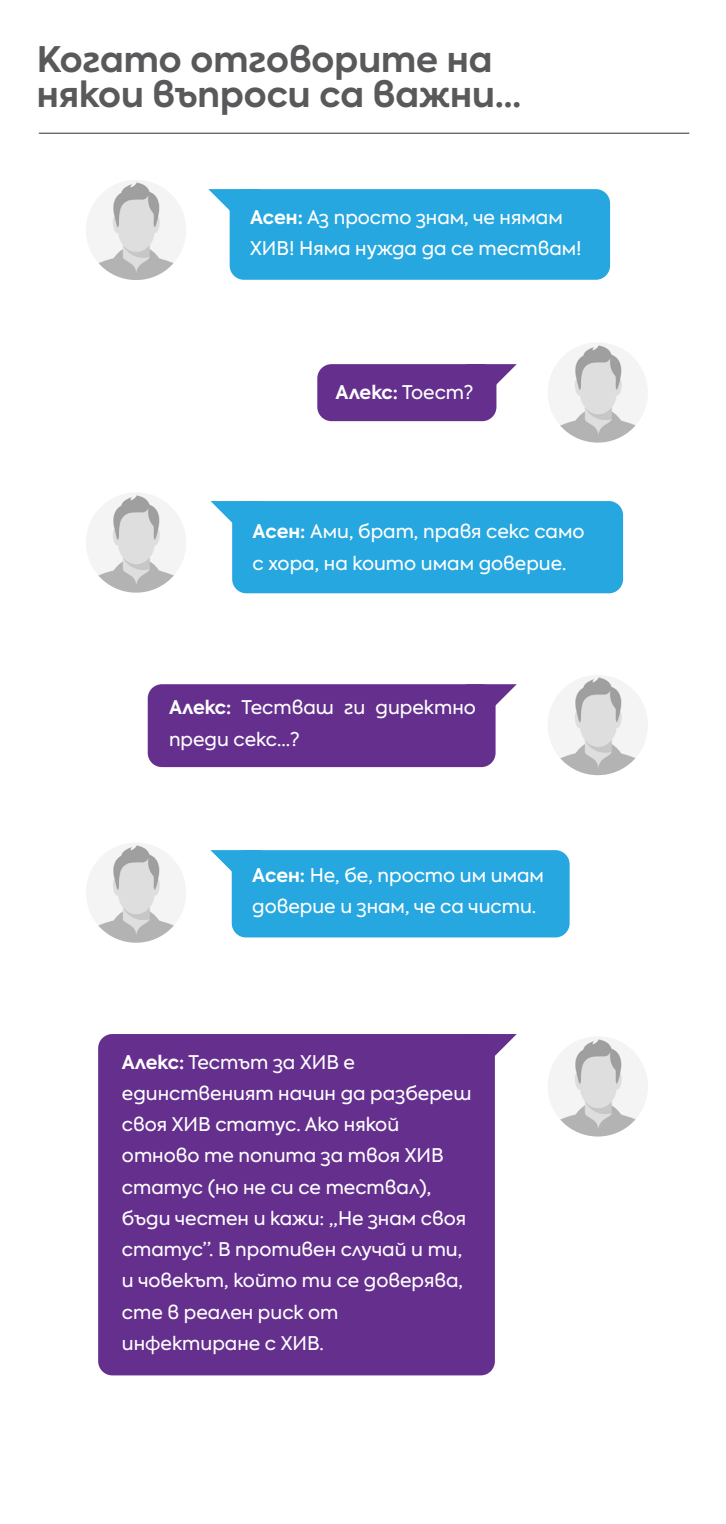
<style>
.page{position:relative;width:726px;height:1524px;background:#fff}
.page>*{position:absolute;margin:0;border:0;box-sizing:border-box;transform-origin:0 0}
.t1{font:700 35px/35px "Axiforma";color:#59595c}
.t2{font:18.75px/31.2px "Axiforma";color:#fff}
.t3{font:700 18.75px "Axiforma";letter-spacing:-.015em;color:#fff}
.s1{font-weight:700}
.s2{font-weight:400}
</style>
<div class="page">
<div style="left:230px;top:189px;width:380px;height:91px;background:#26a7df;border-radius:14px"></div>
<svg style="left:208px;top:189px;width:52px;height:22px"></svg>
<div style="left:232px;top:501px;width:391px;height:92px;background:#26a7df;border-radius:14px"></div>
<svg style="left:210px;top:501px;width:32px;height:22px"></svg>
<div style="left:232px;top:850px;width:338px;height:87px;background:#26a7df;border-radius:14px"></div>
<svg style="left:210px;top:850px;width:52px;height:22px"></svg>
<div style="left:148px;top:684px;width:348px;height:83px;background:#652f8e;border-radius:14px"></div>
<svg style="left:465px;top:684px;width:52px;height:22px"></svg>
<div style="left:98px;top:1034px;width:397px;height:341px;background:#652f8e;border-radius:14px"></div>
<svg style="left:485px;top:1034px;width:32px;height:22px"></svg>
<div style="left:317px;top:364px;width:179px;height:57px;background:#652f8e;border-radius:14px"></div>
<svg style="left:465px;top:364px;width:52px;height:22px"></svg>
<img style="left:86px;top:180px;width:100px;height:100px;border-radius:50px">
<img style="left:86px;top:492px;width:100px;height:101px;border-radius:50px">
<img style="left:548px;top:342px;width:100px;height:101px;border-radius:50px">
<img style="left:548px;top:675px;width:100px;height:100px;border-radius:50px">
<img style="left:548px;top:1036px;width:100px;height:100px;border-radius:50px">
<img style="left:86px;top:842px;width:100px;height:101px;border-radius:50px">
<hr style="left:39px;top:133px;width:650px;height:1px;background:#59595c">
<h1 class="t1" style="left:37px;top:42px;width:486px">Когато отговорите на някои въпроси са важни…</h1>
<p class="t2" style="left:250px;top:202px;width:333px"><span class="s1">Асен:</span> Аз просто знам, че нямам<br>ХИВ! Няма нужда да се тествам!</p>
<p class="t3" style="left:336px;top:380px;width:139px">Алекс: <span class="s2">Тоест?</span></p>
<p class="t2" style="left:253px;top:516px;width:333px"><span class="s1">Асен:</span> Ами, брат, правя секс само с хора, на които имам доверие.</p>
<p class="t2" style="left:169px;top:692px;width:308px"><span class="s1">Алекс:</span> Тестваш ги директно преди секс…?</p>
<p class="t2" style="left:252px;top:860px;width:293px"><span class="s1">Асен:</span> Не, бе, просто им имам доверие и знам, че са чисти.</p>
<p class="t2" style="left:122px;top:1046px;width:351px"><span class="s1">Алекс:</span> Тестът за ХИВ е единственият начин да разбереш своя ХИВ статус. Ако някой отново те попита за твоя ХИВ статус (но не си се тествал), бъди честен и кажи: „Не знам своя статус”. В противен случай и ти, и човекът, който ти се доверява, сте в реален риск от инфектиране с ХИВ.</p>
</div>
